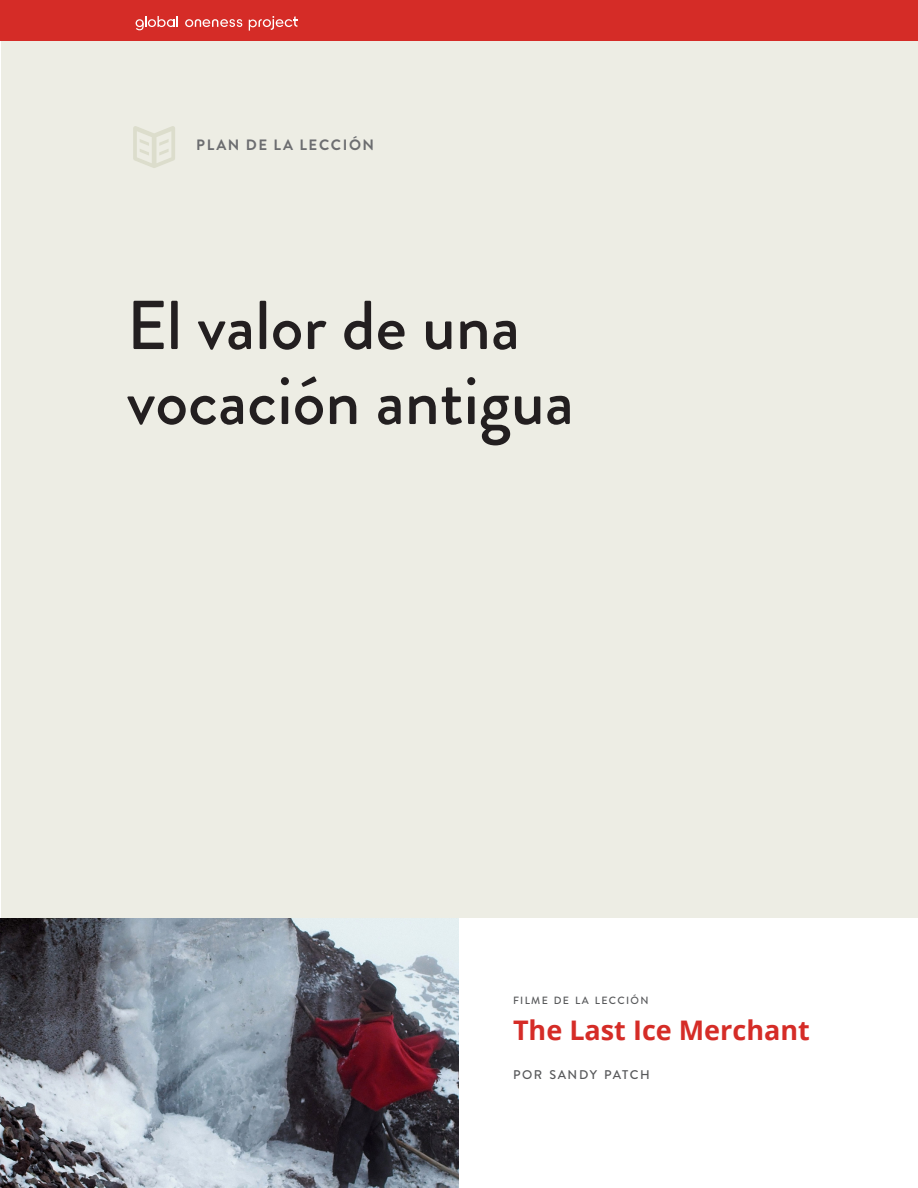
<style>
.page{position:relative;width:918px;height:1188px;background:#fff}
.page>*{position:absolute;margin:0;border:0;box-sizing:border-box;transform-origin:0 0}
.t1{font:500 69px/75px "Brandon Grotesque";color:#231f20}
.t2{font:700 27px "Open Sans";color:#d52c27}
.t3{font:700 15px "Brandon Grotesque";letter-spacing:.11em;color:#6c6d70}
.t4{font:500 12.6px "Brandon Grotesque";letter-spacing:.125em;color:#57585a}
.t5{font:500 10.5px "Brandon Grotesque";letter-spacing:.125em;color:#57585a}
</style>
<div class="page">
<div style="left:1px;top:0;width:917px;height:918px;background:#edede4"></div>
<div style="left:0;top:0;width:918px;height:40px;background:#d52c27"></div>
<img style="left:0;top:918px;width:459px;height:270px">
<svg style="left:185px;top:19px;width:57px;height:8px"></svg>
<svg style="left:136px;top:16px;width:42px;height:14px"></svg>
<svg style="left:249px;top:16px;width:49px;height:15px"></svg>
<svg style="left:133px;top:126px;width:42px;height:42px"></svg>
<p class="t3" style="left:196px;top:134px;width:180px">PLAN DE LA LECCIÓN</p>
<p class="t1" style="left:127px;top:289px;width:449px">El valor de una vocación antigua</p>
<p class="t5" style="left:513px;top:993px;width:137px">FILME DE LA LECCIÓN</p>
<p class="t2" style="left:513px;top:1011px;width:298px">The Last Ice Merchant</p>
<p class="t4" style="left:513px;top:1066px;width:138px">POR SANDY PATCH</p>
</div>
